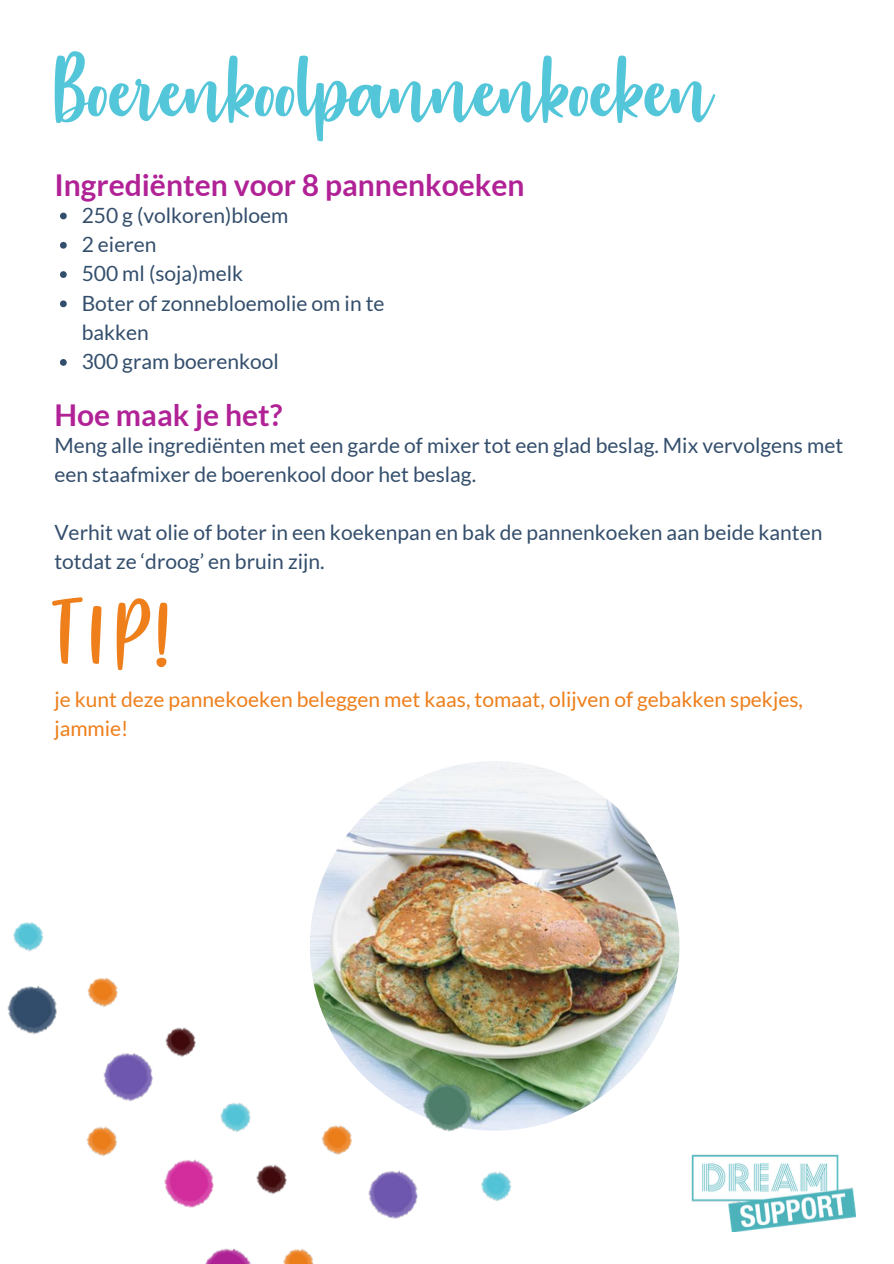
<style>
.page{position:relative;width:894px;height:1264px;background:#fff}
.page>*{position:absolute;margin:0;border:0;box-sizing:border-box;transform-origin:0 0}
.t1{font:108.15px "Strawberry Blossom";color:#54c6d9}
.t2{font:108.15px "Strawberry Blossom";color:#ee7f1b}
.t3{font:700 30px "Lato";color:#b02296}
.t4{font:21px/29.2px "Lato";color:#334e6c}
.t5{font:21px/29.1px "Lato";color:#ee7f1b}
</style>
<div class="page">
<img style="left:691px;top:1154px;width:164px;height:77px">
<img style="left:310px;top:761px;width:369px;height:369px;border-radius:50%">
<img style="left:7px;top:874px;width:596px;height:389px">
<svg style="left:60px;top:213px;width:7px;height:6px"></svg>
<svg style="left:60px;top:242px;width:7px;height:7px"></svg>
<svg style="left:60px;top:271px;width:7px;height:7px"></svg>
<svg style="left:60px;top:300px;width:7px;height:7px"></svg>
<svg style="left:60px;top:359px;width:7px;height:7px"></svg>
<h1 class="t1" style="left:54px;top:35px;width:660px">Boerenkoolpannenkoeken</h1>
<h2 class="t3" style="left:54px;top:166px;width:471px">Ingrediënten voor 8 pannenkoeken</h2>
<p class="t4" style="left:82px;top:200px;width:304px">250 g (volkoren)bloem<br>2 eieren<br>500 ml (soja)melk<br>Boter of zonnebloemolie om in te bakken<br>300 gram boerenkool</p>
<h2 class="t3" style="left:54px;top:396px;width:229px">Hoe maak je het?</h2>
<p class="t4" style="left:54px;top:430px;width:790px">Meng alle ingrediënten met een garde of mixer tot een glad beslag. Mix vervolgens met een staafmixer de boerenkool door het beslag.</p>
<p class="t4" style="left:54px;top:517px;width:769px">Verhit wat olie of boter in een koekenpan en bak de pannenkoeken aan beide kanten totdat ze ‘droog’ en bruin zijn.</p>
<h1 class="t2" style="left:54px;top:582px;width:115px">TIP!</h1>
<p class="t5" style="left:54px;top:684px;width:749px">je kunt deze pannekoeken beleggen met kaas, tomaat, olijven of gebakken spekjes, jammie!</p>
</div>
